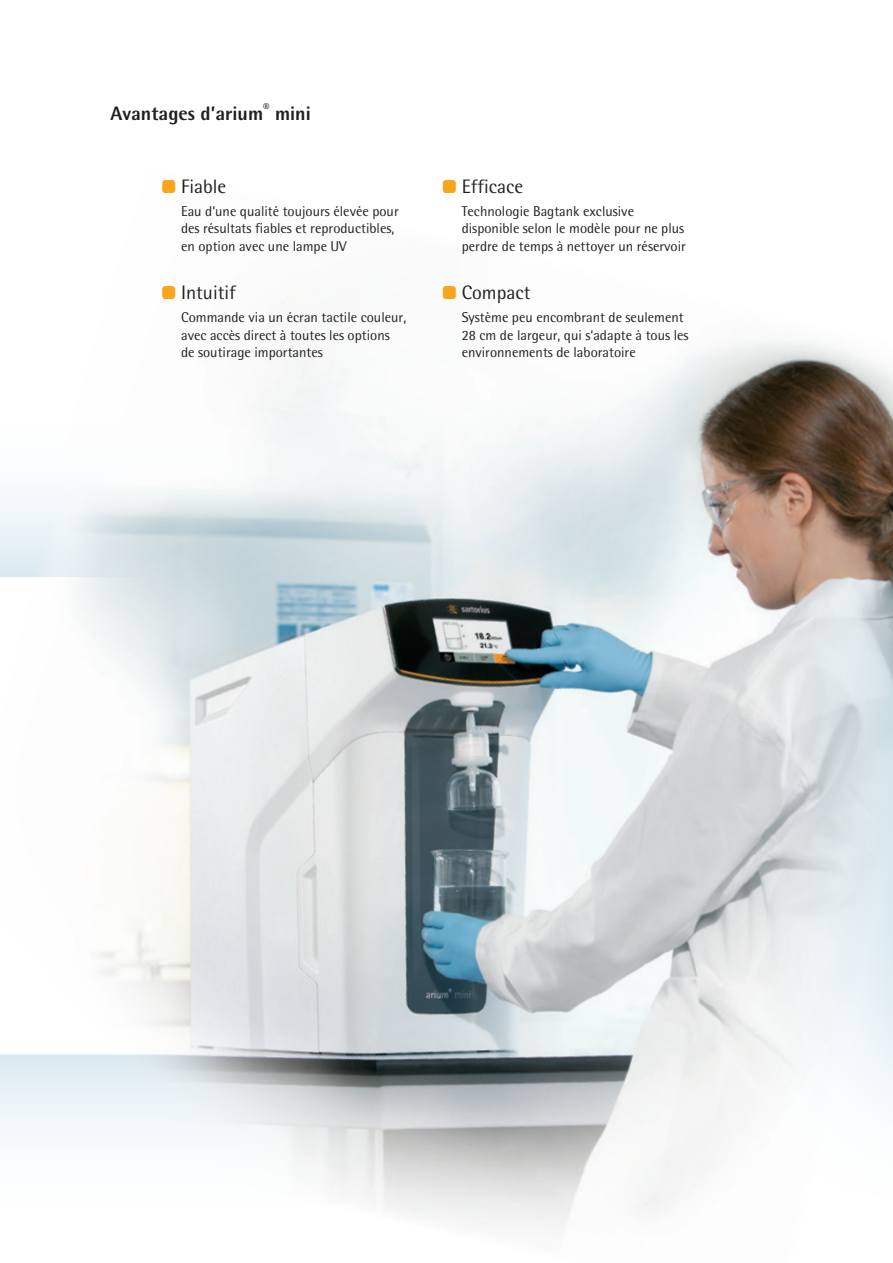
<style>
.page{position:relative;width:893px;height:1263px;background:#fff}
.page>*{position:absolute;margin:0;border:0;box-sizing:border-box;transform-origin:0 0}
.t1{font:19.5px "Sartorius Rotis Sans 2013";color:#231f20}
.t2{font:800 19.5px "Sartorius Rotis Sans 2013";color:#231f20}
.t3{font:14.25px/17.2px "Sartorius Rotis Sans 2013";color:#231f20}
.s1{color:#f9a51b}
</style>
<div class="page">
<img style="left:0;top:302px;width:893px;height:925px">
<div style="left:733px;top:417px;width:160px;height:797px;background:#77afcc;opacity:.55"></div>
<svg style="left:892px;top:577px;width:1px;height:477px"></svg>
<h1 class="t2" style="left:111px;top:101px;width:202px">Avantages d’arium<sup>®</sup> mini</h1>
<h1 class="t1" style="left:162px;top:174px;width:66px"><span class="s1">●</span> Fiable</h1>
<p class="t3" style="left:181px;top:203px;width:219px">Eau d‘une qualité toujours élevée pour des résultats fiables et reproductibles, en option avec une lampe UV</p>
<h1 class="t1" style="left:162px;top:280px;width:76px"><span class="s1">●</span> Intuitif</h1>
<p class="t3" style="left:181px;top:309px;width:227px">Commande via un écran tactile couleur, avec accès direct à toutes les options de soutirage importantes</p>
<h1 class="t1" style="left:442px;top:174px;width:82px"><span class="s1">●</span> Efficace</h1>
<p class="t3" style="left:462px;top:203px;width:226px">Technologie Bagtank exclusive disponible selon le modèle pour ne plus perdre de temps à nettoyer un réservoir</p>
<h1 class="t1" style="left:442px;top:280px;width:90px"><span class="s1">●</span> Compact</h1>
<p class="t3" style="left:462px;top:309px;width:228px">Système peu encombrant de seulement<br>28 cm de largeur, qui s‘adapte à tous les environnements de laboratoire</p>
</div>
